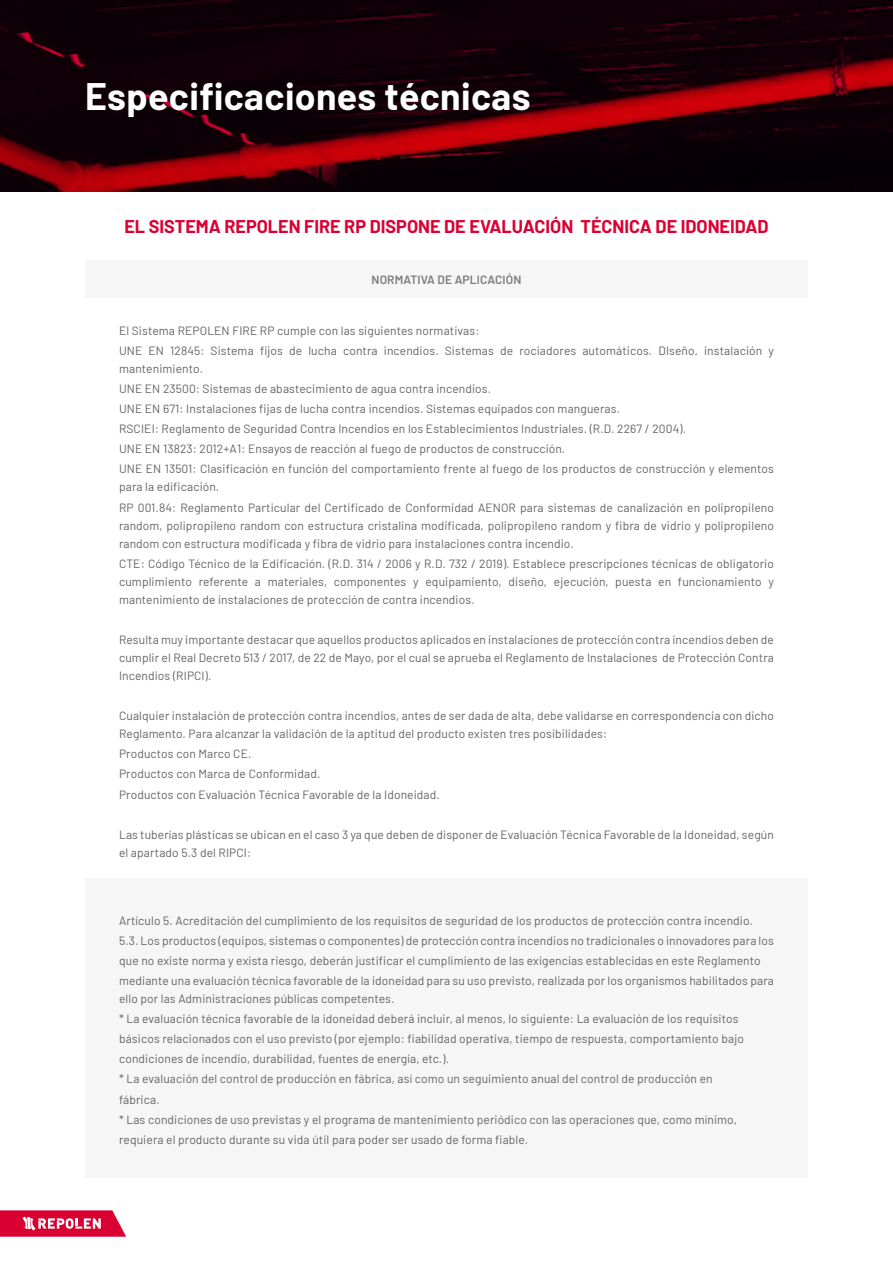
<style>
.page{position:relative;width:893px;height:1263px;background:#fff}
.page>*{position:absolute;margin:0;border:0;box-sizing:border-box;transform-origin:0 0}
.t1{font:700 37.5px "Barlow";letter-spacing:.01em;color:#fff}
.t2{font:700 18px "Barlow";color:#da0032}
.t3{font:12px/20.1px "Barlow";letter-spacing:.01em;color:#646363}
.t4{font:600 12px "Barlow";letter-spacing:.01em;color:#7c7b7b}
</style>
<div class="page">
<svg style="left:0;top:1210px;width:126px;height:27px;background:#e1355c"></svg>
<svg style="left:0;top:0;width:893px;height:191px;background:#250007"></svg>
<div style="left:85px;top:879px;width:723px;height:299px;background:#f6f6f6"></div>
<div style="left:85px;top:260px;width:723px;height:38px;background:#f6f6f6"></div>
<h1 class="t1" style="left:85px;top:69px;width:447px">Especificaciones técnicas</h1>
<h2 class="t2" style="left:124px;top:213px;width:646px">EL SISTEMA REPOLEN FIRE RP DISPONE DE EVALUACIÓN TÉCNICA DE IDONEIDAD</h2>
<p class="t4" style="left:372px;top:270px;width:151px">NORMATIVA DE APLICACIÓN</p>
<p class="t3" style="left:119px;top:319px;width:656px">El Sistema REPOLEN FIRE RP cumple con las siguientes normativas:<br>UNE EN 12845: Sistema fijos de lucha contra incendios. Sistemas de rociadores automáticos. DIseño, instalación y</p>
<p class="t3" style="left:119px;top:357px;width:656px">mantenimiento.<br>UNE EN 23500: Sistemas de abastecimiento de agua contra incendios.<br>UNE EN 671: Instalaciones fijas de lucha contra incendios. Sistemas equipados con mangueras.<br>RSCIEI: Reglamento de Seguridad Contra Incendios en los Establecimientos Industriales. (R.D. 2267 / 2004).<br>UNE EN 13823: 2012+A1: Ensayos de reacción al fuego de productos de construcción.<br>UNE EN 13501: Clasificación en función del comportamiento frente al fuego de los productos de construcción y elementos</p>
<p class="t3" style="left:119px;top:476px;width:656px">para la edificación.<br>RP 001.84: Reglamento Particular del Certificado de Conformidad AENOR para sistemas de canalización en polipropileno</p>
<p class="t3" style="left:119px;top:515px;width:656px;line-height:18px">random, polipropileno random con estructura cristalina modificada, polipropileno random y fibra de vidrio y polipropileno random con estructura modificada y fibra de vidrio para instalaciones contra incendio.</p>
<p class="t3" style="left:119px;top:553px;width:656px;line-height:18px;text-align:justify">CTE: Código Técnico de la Edificación. (R.D. 314 / 2006 y R.D. 732 / 2019). Establece prescripciones técnicas de obligatorio cumplimiento referente a materiales, componentes y equipamiento, diseño, ejecución, puesta en funcionamiento y mantenimiento de instalaciones de protección de contra incendios.</p>
<p class="t3" style="left:119px;top:630px;width:656px;line-height:18px;text-align:justify">Resulta muy importante destacar que aquellos productos aplicados en instalaciones de protección contra incendios deben de cumplir el Real Decreto 513 / 2017, de 22 de Mayo, por el cual se aprueba el Reglamento de Instalaciones de Protección Contra Incendios (RIPCI).</p>
<p class="t3" style="left:119px;top:706px;width:656px;line-height:18px">Cualquier instalación de protección contra incendios, antes de ser dada de alta, debe validarse en correspondencia con dicho<br>Reglamento. Para alcanzar la validación de la aptitud del producto existen tres posibilidades:</p>
<p class="t3" style="left:119px;top:743px;width:322px">Productos con Marco CE.<br>Productos con Marca de Conformidad.<br>Productos con Evaluación Técnica Favorable de la Idoneidad.</p>
<p class="t3" style="left:119px;top:824px;width:656px;line-height:18px">Las tuberías plásticas se ubican en el caso 3 ya que deben de disponer de Evaluación Técnica Favorable de la Idoneidad, según el apartado 5.3 del RIPCI:</p>
<p class="t3" style="left:119px;top:909px;width:656px">Artículo 5. Acreditación del cumplimiento de los requisitos de seguridad de los productos de protección contra incendio.<br>5.3. Los productos (equipos, sistemas o componentes) de protección contra incendios no tradicionales o innovadores para los que no existe norma y exista riesgo, deberán justificar el cumplimiento de las exigencias establecidas en este Reglamento mediante una evaluación técnica favorable de la idoneidad para su uso previsto, realizada por los organismos habilitados para</p>
<p class="t3" style="left:119px;top:988px;width:626px">ello por las Administraciones públicas competentes.<br>* La evaluación técnica favorable de la idoneidad deberá incluir, al menos, lo siguiente: La evaluación de los requisitos básicos relacionados con el uso previsto (por ejemplo: fiabilidad operativa, tiempo de respuesta, comportamiento bajo condiciones de incendio, durabilidad, fuentes de energía, etc.).<br>* La evaluación del control de producción en fábrica, así como un seguimiento anual del control de producción en fábrica.<br>* Las condiciones de uso previstas y el programa de mantenimiento periódico con las operaciones que, como mínimo, requiera el producto durante su vida útil para poder ser usado de forma fiable.</p>
</div>
